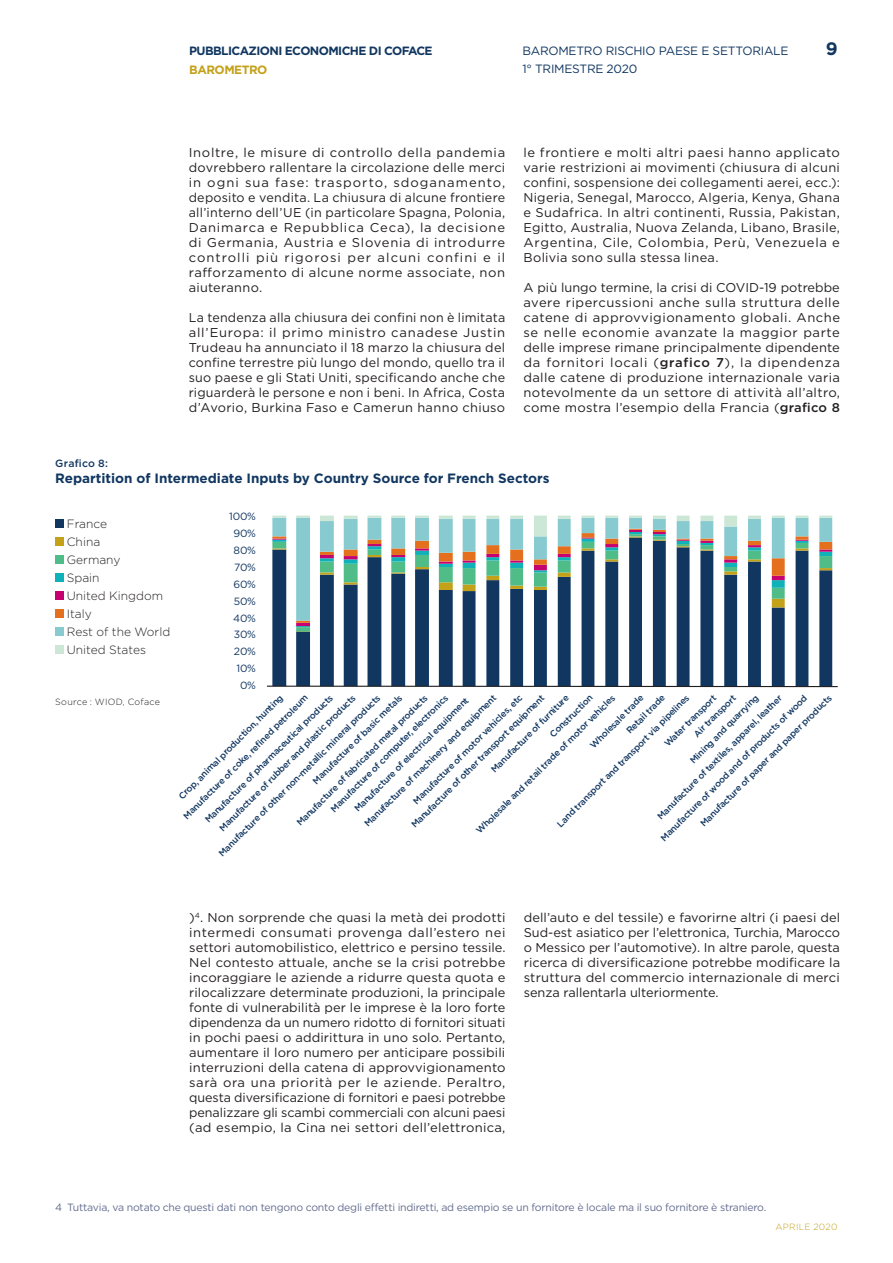
<style>
.page{position:relative;width:893px;height:1263px;background:#fff}
.page>*{position:absolute;margin:0;border:0;box-sizing:border-box;transform-origin:0 0}
.t1{font:700 18px "Gotham";color:#113761}
.TITRES_3{font:700 13.5px "Gotham";color:#113761}
.TEXTE_COURANT{font:12.75px/15px "Gotham";letter-spacing:.025em;color:#231f20;text-align:justify}
.TEXTE_COURANT-2{font:300 12px "Gotham";color:#231f20}
.t2{font:12px "Gotham";letter-spacing:-.02em;color:#113761}
.t3{font:700 12px "Gotham";letter-spacing:-.05em;color:#113761}
.t4{font:700 12px "Gotham";letter-spacing:-.04em;color:#c3a119}
.NOTES_DE_BAS_DE_PAGE{font:10.5px "Gotham";letter-spacing:-.02em;color:#636d8f}
.TEXTE_COURANT-3{font:10.5px "Gotham";letter-spacing:-.02em;color:#113761}
.TITRE_GRAPHE{font:500 10.5px "Gotham";letter-spacing:.02em;color:#113761}
.TEXTE_COURANT-4{font:500 9px "Gotham";color:#113761}
.SOURCE{font:300 9px "Gotham";letter-spacing:.03em;color:#231f20}
.t5{font:300 9px "Gotham";letter-spacing:.03em;color:#c3a119}
.s1{font-weight:500}
</style>
<div class="page">
<div style="left:55px;top:520px;width:8px;height:8px;background:#113761"></div>
<div style="left:55px;top:538px;width:8px;height:8px;background:#c3a119"></div>
<div style="left:55px;top:556px;width:8px;height:8px;background:#50bd88"></div>
<div style="left:55px;top:574px;width:8px;height:8px;background:#0eb2b8"></div>
<div style="left:55px;top:592px;width:8px;height:8px;background:#c60170"></div>
<div style="left:55px;top:610px;width:8px;height:8px;background:#e4701e"></div>
<div style="left:55px;top:628px;width:8px;height:8px;background:#87cbd1"></div>
<div style="left:55px;top:646px;width:8px;height:8px;background:#cce7d6"></div>
<svg style="left:272px;top:631px;width:560px;height:55px"></svg>
<svg style="left:272px;top:627px;width:560px;height:4px;fill:#113761"></svg>
<svg style="left:272px;top:623px;width:560px;height:3px;fill:#113761"></svg>
<svg style="left:272px;top:621px;width:560px;height:2px"></svg>
<svg style="left:272px;top:536px;width:560px;height:85px"></svg>
<svg style="left:272px;top:516px;width:560px;height:20px"></svg>
<hr style="left:267px;top:686px;width:571px;height:1px;background:#231f20">
<p class="t3" style="left:189px;top:43px;width:245px">PUBBLICAZIONI ECONOMICHE DI COFACE</p>
<p class="t2" style="left:522px;top:43px;width:268px">BAROMETRO RISCHIO PAESE E SETTORIALE</p>
<h1 class="t1" style="left:826px;top:37px;width:13px">9</h1>
<p class="t4" style="left:189px;top:62px;width:80px">BAROMETRO</p>
<p class="t2" style="left:522px;top:61px;width:116px">1° TRIMESTRE 2020</p>
<p class="TEXTE_COURANT" style="left:189px;top:145px;width:318px">Inoltre, le misure di controllo della pandemia dovrebbero rallentare la circolazione delle merci in ogni sua fase: trasporto, sdoganamento, deposito e vendita. La chiusura di alcune frontiere all’interno dell’UE (in particolare Spagna, Polonia, Danimarca e Repubblica Ceca), la decisione di Germania, Austria e Slovenia di introdurre controlli più rigorosi per alcuni confini e il rafforzamento di alcune norme associate, non aiuteranno.</p>
<p class="TEXTE_COURANT" style="left:189px;top:310px;width:318px">La tendenza alla chiusura dei confini non è limitata all’Europa: il primo ministro canadese Justin Trudeau ha annunciato il 18 marzo la chiusura del confine terrestre più lungo del mondo, quello tra il suo paese e gli Stati Uniti, specificando anche che riguarderà le persone e non i beni. In Africa, Costa d’Avorio, Burkina Faso e Camerun hanno chiuso</p>
<p class="TEXTE_COURANT" style="left:523px;top:145px;width:318px">le frontiere e molti altri paesi hanno applicato varie restrizioni ai movimenti (chiusura di alcuni confini, sospensione dei collegamenti aerei, ecc.):<br>Nigeria, Senegal, Marocco, Algeria, Kenya, Ghana e Sudafrica. In altri continenti, Russia, Pakistan, Egitto, Australia, Nuova Zelanda, Libano, Brasile, Argentina, Cile, Colombia, Perù, Venezuela e Bolivia sono sulla stessa linea.</p>
<p class="TEXTE_COURANT" style="left:523px;top:280px;width:318px">A più lungo termine, la crisi di COVID-19 potrebbe avere ripercussioni anche sulla struttura delle catene di approvvigionamento globali. Anche se nelle economie avanzate la maggior parte delle imprese rimane principalmente dipendente da fornitori locali (<span class="s1">grafico 7</span>), la dipendenza dalle catene di produzione internazionale varia notevolmente da un settore di attività all’altro, come mostra l’esempio della Francia (<span class="s1">grafico 8</span></p>
<p class="TITRE_GRAPHE" style="left:55px;top:457px;width:54px">Grafico 8:</p>
<p class="TITRES_3" style="left:55px;top:469px;width:496px">Repartition of Intermediate Inputs by Country Source for French Sectors</p>
<p class="TEXTE_COURANT-2" style="left:67px;top:516px;width:42px">France</p>
<p class="TEXTE_COURANT-2" style="left:67px;top:534px;width:35px">China</p>
<p class="TEXTE_COURANT-2" style="left:67px;top:552px;width:55px">Germany</p>
<p class="TEXTE_COURANT-2" style="left:67px;top:570px;width:34px">Spain</p>
<p class="TEXTE_COURANT-2" style="left:67px;top:588px;width:98px">United Kingdom</p>
<p class="TEXTE_COURANT-2" style="left:67px;top:606px;width:27px">Italy</p>
<p class="TEXTE_COURANT-2" style="left:67px;top:624px;width:105px">Rest of the World</p>
<p class="TEXTE_COURANT-2" style="left:67px;top:642px;width:81px">United States</p>
<p class="SOURCE" style="left:55px;top:696px;width:106px">Source : WIOD, Coface</p>
<p class="TEXTE_COURANT-3" style="left:229px;top:510px;width:28px">100%</p>
<p class="TEXTE_COURANT-3" style="left:233px;top:527px;width:24px">90%</p>
<p class="TEXTE_COURANT-3" style="left:234px;top:544px;width:24px">80%</p>
<p class="TEXTE_COURANT-3" style="left:234px;top:561px;width:23px">70%</p>
<p class="TEXTE_COURANT-3" style="left:233px;top:577px;width:24px">60%</p>
<p class="TEXTE_COURANT-3" style="left:234px;top:594px;width:24px">50%</p>
<p class="TEXTE_COURANT-3" style="left:233px;top:611px;width:24px">40%</p>
<p class="TEXTE_COURANT-3" style="left:234px;top:628px;width:24px">30%</p>
<p class="TEXTE_COURANT-3" style="left:234px;top:645px;width:24px">20%</p>
<p class="TEXTE_COURANT-3" style="left:236px;top:662px;width:21px">10%</p>
<p class="TEXTE_COURANT-3" style="left:240px;top:679px;width:18px">0%</p>
<p class="TEXTE_COURANT-4" style="left:176px;top:793px;width:145px;rotate:-45deg">Crop, animal production, hunting</p>
<p class="TEXTE_COURANT-4" style="left:658px;top:835px;width:204px;rotate:-45deg">Manufacture of wood and of products of wood</p>
<p class="TEXTE_COURANT-4" style="left:362px;top:821px;width:184px;rotate:-45deg">Manufacture of machinery and equipment</p>
<p class="TEXTE_COURANT-4" style="left:409px;top:822px;width:185px;rotate:-45deg">Manufacture of other transport equipment</p>
<p class="TEXTE_COURANT-4" style="left:691px;top:731px;width:57px;rotate:-45deg">Air transport</p>
<p class="TEXTE_COURANT-4" style="left:662px;top:741px;width:71px;rotate:-45deg">Water transport</p>
<p class="TEXTE_COURANT-4" style="left:547px;top:731px;width:58px;rotate:-45deg">Construction</p>
<p class="TEXTE_COURANT-4" style="left:655px;top:814px;width:174px;rotate:-45deg">Manufacture of textiles, apparel, leather</p>
<p class="TEXTE_COURANT-4" style="left:410px;top:798px;width:152px;rotate:-45deg">Manufacture of motor vehicles, etc</p>
<p class="TEXTE_COURANT-4" style="left:587px;top:742px;width:73px;rotate:-45deg">Wholesale trade</p>
<p class="TEXTE_COURANT-4" style="left:488px;top:767px;width:107px;rotate:-45deg">Manufacture of furniture</p>
<p class="TEXTE_COURANT-4" style="left:624px;top:728px;width:52px;rotate:-45deg">Retail trade</p>
<p class="TEXTE_COURANT-4" style="left:554px;top:821px;width:184px;rotate:-45deg">Land transport and transport via pipelines</p>
<p class="TEXTE_COURANT-4" style="left:698px;top:821px;width:183px;rotate:-45deg">Manufacture of paper and paper products</p>
<p class="TEXTE_COURANT-4" style="left:474px;top:828px;width:194px;rotate:-45deg">Wholesale and retail trade of motor vehicles</p>
<p class="TEXTE_COURANT-4" style="left:217px;top:825px;width:190px;rotate:-45deg">Manufacture of rubber and plastic products</p>
<p class="TEXTE_COURANT-4" style="left:294px;top:820px;width:183px;rotate:-45deg">Manufacture of fabricated metal products</p>
<p class="TEXTE_COURANT-4" style="left:216px;top:851px;width:226px;rotate:-45deg">Manufacture of other non-metallic mineral products</p>
<p class="TEXTE_COURANT-4" style="left:202px;top:817px;width:178px;rotate:-45deg">Manufacture of pharmaceutical products</p>
<p class="TEXTE_COURANT-4" style="left:310px;top:778px;width:124px;rotate:-45deg">Manufacture of basic metals</p>
<p class="TEXTE_COURANT-4" style="left:328px;top:806px;width:163px;rotate:-45deg">Manufacture of computer, electronics</p>
<p class="TEXTE_COURANT-4" style="left:181px;top:813px;width:173px;rotate:-45deg">Manufacture of coke, refi ned petroleum</p>
<p class="TEXTE_COURANT-4" style="left:687px;top:757px;width:94px;rotate:-45deg">Mining and quarrying</p>
<p class="TEXTE_COURANT-4" style="left:352px;top:806px;width:159px;rotate:-45deg">Manufacture of electrical equipment</p>
<p class="TEXTE_COURANT" style="left:189px;top:910px;width:318px">)<sup>4</sup>. Non sorprende che quasi la metà dei prodotti intermedi consumati provenga dall’estero nei settori automobilistico, elettrico e persino tessile.<br>Nel contesto attuale, anche se la crisi potrebbe incoraggiare le aziende a ridurre questa quota e rilocalizzare determinate produzioni, la principale fonte di vulnerabilità per le imprese è la loro forte dipendenza da un numero ridotto di fornitori situati in pochi paesi o addirittura in uno solo. Pertanto, aumentare il loro numero per anticipare possibili interruzioni della catena di approvvigionamento sarà ora una priorità per le aziende. Peraltro, questa diversificazione di fornitori e paesi potrebbe penalizzare gli scambi commerciali con alcuni paesi (ad esempio, la Cina nei settori dell’elettronica,</p>
<p class="TEXTE_COURANT" style="left:524px;top:910px;width:318px">dell’auto e del tessile) e favorirne altri (i paesi del Sud-est asiatico per l’elettronica, Turchia, Marocco o Messico per l’automotive). In altre parole, questa ricerca di diversificazione potrebbe modificare la struttura del commercio internazionale di merci senza rallentarla ulteriormente.</p>
<p class="NOTES_DE_BAS_DE_PAGE" style="left:55px;top:1200px;width:712px">4 Tuttavia, va notato che questi dati non tengono conto degli effetti indiretti, ad esempio se un fornitore è locale ma il suo fornitore è straniero.</p>
<p class="t5" style="left:775px;top:1221px;width:63px">APRILE 2020</p>
</div>
